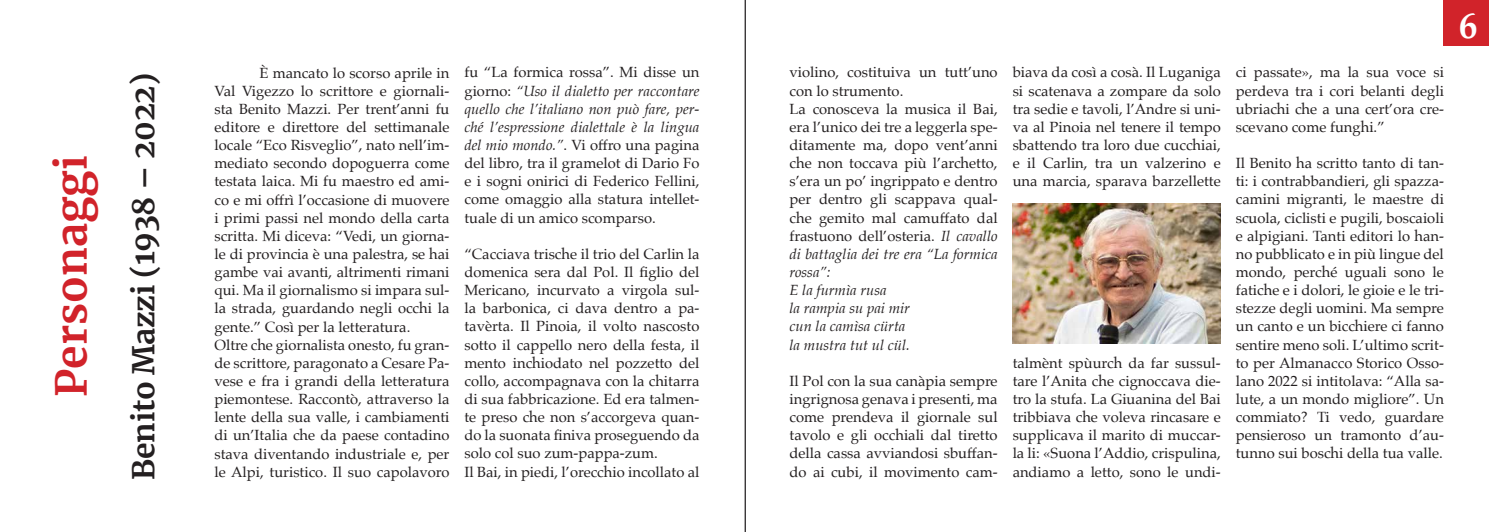
<style>
.page{position:relative;width:1489px;height:532px;background:#fff}
.page>*{position:absolute;margin:0;border:0;box-sizing:border-box;transform-origin:0 0}
.t1{font:700 42.5px "Merriweather";color:#d1232a}
.t2{font:700 37.5px "Palatino";color:#fff}
.t3{font:700 30px "Merriweather";letter-spacing:-.01em;color:#231f20}
.t4{font:14.75px/18.1px "Palatino";color:#231f20;text-align:justify}
.t5{font:italic 14.75px "Palatino";color:#231f20}
.s1{font-style:italic}
</style>
<div class="page">
<hr style="left:744px;top:0;width:1px;height:531px;background:#231f20">
<div style="left:1443px;top:0;width:45px;height:45px;background:#d1232a"></div>
<img style="left:1012px;top:203px;width:208px;height:140px">
<p class="t1" style="left:42px;top:396px;width:242px;rotate:-90deg">Personaggi</p>
<p class="t3" style="left:123px;top:479px;width:408px;rotate:-90deg">Benito Mazzi (1938 – 2022)</p>
<p class="t4" style="left:214px;top:63px;width:236px;text-indent:45px">È mancato lo scorso aprile in Val Vigezzo lo scrittore e giornali&shy;sta Benito Mazzi. Per trent’anni fu editore e direttore del settimanale locale “Eco Risveglio”, nato nell’im&shy;mediato secondo dopoguerra come testata laica. Mi fu maestro ed ami&shy;co e mi offrì l’occasione di muovere i primi passi nel mondo della carta scritta. Mi diceva: “Vedi, un giorna&shy;le di provincia è una palestra, se hai gambe vai avanti, altrimenti rimani qui. Ma il giornalismo si impara sul&shy;la strada, guardando negli occhi la gente.” Così per la letteratura.</p>
<p class="t4" style="left:214px;top:335px;width:236px">Oltre che giornalista onesto, fu gran&shy;de scrittore, paragonato a Cesare Pa&shy;vese e fra i grandi della letteratura piemontese. Raccontò, attraverso la lente della sua valle, i cambiamenti di un’Italia che da paese contadino stava diventando industriale e, per le Alpi, turistico. Il suo capolavoro</p>
<p class="t4" style="left:464px;top:63px;width:236px">fu “La formica rossa”. Mi disse un giorno: <span class="s1">“Uso il dialetto per raccontare quello che l’italiano non può fare, per&shy;ché l’espressione dialettale è la lingua del mio mondo.”</span>. Vi offro una pagina del libro, tra il gramelot di Dario Fo e i sogni onirici di Federico Fellini, come omaggio alla statura intellet&shy;tuale di un amico scomparso.</p>
<p class="t4" style="left:464px;top:244px;width:236px">“Cacciava trische il trio del Carlin la domenica sera dal Pol. Il figlio del Mericano, incurvato a virgola sul&shy;la barbonica, ci dava dentro a pa&shy;tavèrta. Il Pinoia, il volto nascosto sotto il cappello nero della festa, il mento inchiodato nel pozzetto del collo, accompagnava con la chitarra di sua fabbricazione. Ed era talmen&shy;te preso che non s’accorgeva quan&shy;do la suonata finiva proseguendo da solo col suo zum-pappa-zum.</p>
<p class="t4" style="left:464px;top:462px;width:236px">Il Bai, in piedi, l’orecchio incollato al</p>
<p class="t4" style="left:789px;top:63px;width:210px">violino, costituiva un tutt’uno con lo strumento.</p>
<p class="t4" style="left:789px;top:99px;width:210px">La conosceva la musica il Bai, era l’unico dei tre a leggerla spe&shy;ditamente ma, dopo vent’anni che non toccava più l’archetto, s’era un po’ ingrippato e dentro per dentro gli scappava qual&shy;che gemito mal camuffato dal frastuono dell’osteria. <span class="s1">Il cavallo di battaglia dei tre era “La formica rossa”:</span></p>
<p class="t5" style="left:789px;top:277px;width:99px">E la furmìa rusa</p>
<p class="t5" style="left:789px;top:295px;width:122px">la rampia su pai mir</p>
<p class="t5" style="left:789px;top:314px;width:117px">cun la camìsa cürta</p>
<p class="t5" style="left:789px;top:332px;width:122px">la mustra tut ul cül.</p>
<p class="t4" style="left:789px;top:371px;width:210px">Il Pol con la sua canàpia sempre ingrignosa genava i presenti, ma come prendeva il giornale sul tavolo e gli occhiali dal tiretto della cassa avviandosi sbuffan&shy;do ai cubi, il movimento cam-</p>
<p class="t4" style="left:1012px;top:63px;width:210px">biava da così a cosà. Il Luganiga si scatenava a zompare da solo tra sedie e tavoli, l’Andre si uni&shy;va al Pinoia nel tenere il tempo sbattendo tra loro due cucchiai, e il Carlin, tra un valzerino e una marcia, sparava barzellette</p>
<p class="t4" style="left:1012px;top:353px;width:210px">talmènt spùurch da far sussul&shy;tare l’Anita che cignoccava die&shy;tro la stufa. La Giuanina del Bai tribbiava che voleva rincasare e supplicava il marito di muccar&shy;la li: «Suona l’Addio, crispulina, andiamo a letto, sono le undi-</p>
<p class="t4" style="left:1235px;top:63px;width:210px">ci passate», ma la sua voce si perdeva tra i cori belanti degli ubriachi che a una cert’ora cre&shy;scevano come funghi.”</p>
<p class="t4" style="left:1235px;top:154px;width:210px">Il Benito ha scritto tanto di tan&shy;ti: i contrabbandieri, gli spazza&shy;camini migranti, le maestre di scuola, ciclisti e pugili, boscaioli e alpigiani. Tanti editori lo han&shy;no pubblicato e in più lingue del mondo, perché uguali sono le fatiche e i dolori, le gioie e le tri&shy;stezze degli uomini. Ma sempre un canto e un bicchiere ci fanno sentire meno soli. L’ultimo scrit&shy;to per Almanacco Storico Osso&shy;lano 2022 si intitolava: “Alla sa&shy;lute, a un mondo migliore”. Un commiato? Ti vedo, guardare pensieroso un tramonto d’au&shy;tunno sui boschi della tua valle.</p>
<p class="t2" style="left:1458px;top:-7px;width:20px">6</p>
</div>
